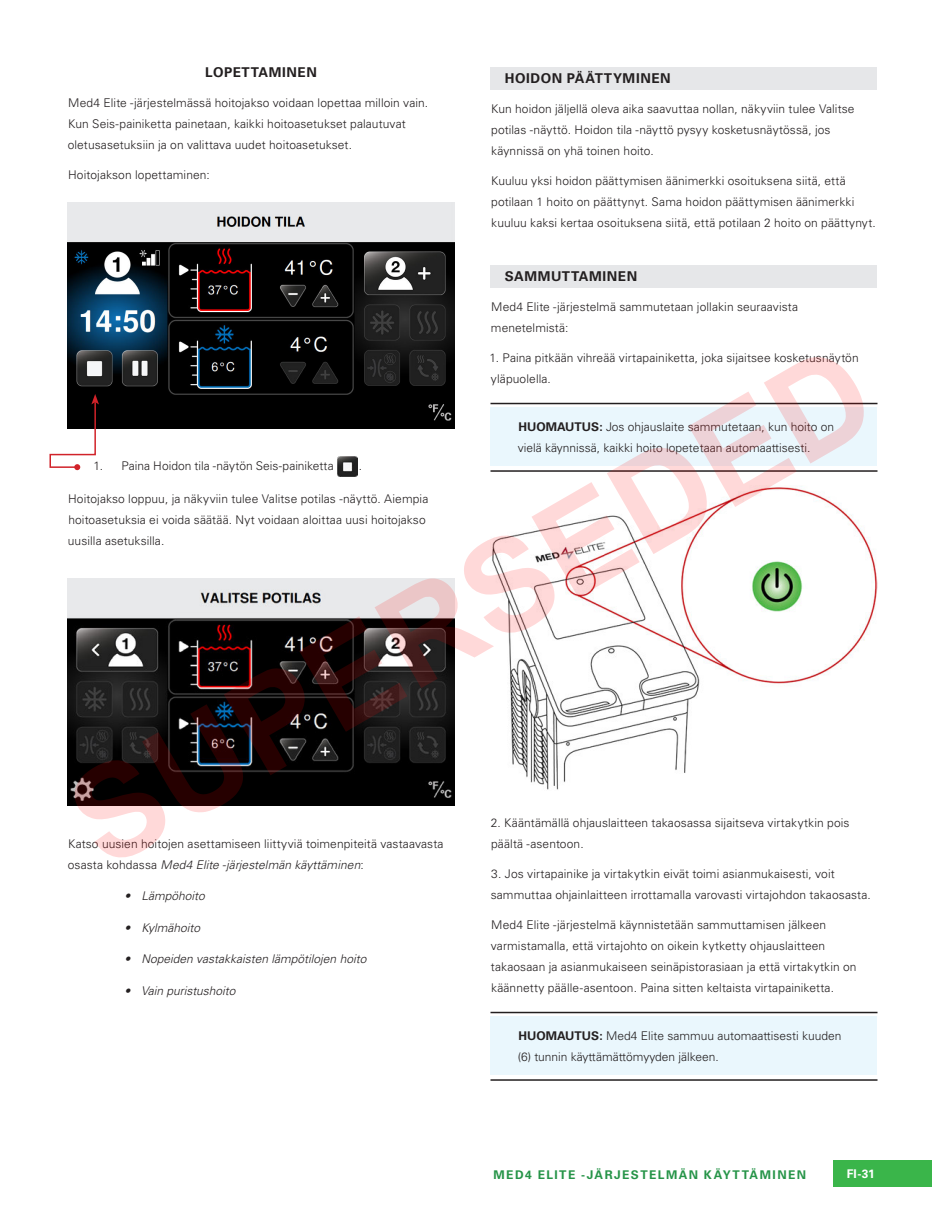
<style>
.page{position:relative;width:945px;height:1215px;background:#fff}
.page>*{position:absolute;margin:0;border:0;box-sizing:border-box;transform-origin:0 0}
.t1{font:700 130.5px "Arial";color:rgb(255 0 0/.15)}
.Heading_2{font:700 13.5px "Univers LT Std";letter-spacing:.04em;color:#231f20}
.Heading_5{font:700 13.5px "Univers LT Std";letter-spacing:.04em;color:#231f20}
.Body_Text{font:300 12px/21px "Univers LT Std";letter-spacing:.01em;color:#231f20}
.Important{font:300 12px/21px "Univers LT Std";color:#231f20}
.t2{font:italic 300 12px "Univers LT Std";color:#231f20}
.t3{font:700 12px "Univers LT Std";letter-spacing:.12em;color:#269448}
.t4{font:700 12px "Univers LT Std";color:#fff}
.s1{font-weight:700}
.s2{font-style:italic}
</style>
<div class="page">
<div style="left:833px;top:1160px;width:99px;height:27px;background:#3ab54a"></div>
<img style="left:338px;top:456px;width:20px;height:20px">
<img style="left:68px;top:578px;width:386px;height:227px">
<img style="left:68px;top:202px;width:386px;height:227px">
<svg style="left:49px;top:394px;width:50px;height:76px"></svg>
<div style="left:490px;top:68px;width:388px;height:22px;background:#e6e7e9"></div>
<div style="left:490px;top:266px;width:388px;height:22px;background:#e6e7e9"></div>
<div style="left:490px;top:408px;width:388px;height:58px;background:#eaf7fd"></div>
<hr style="left:490px;top:403px;width:388px;height:1px;background:#231f20">
<hr style="left:490px;top:470px;width:388px;height:2px;background:#231f20">
<div style="left:490px;top:1017px;width:388px;height:58px;background:#eaf7fd"></div>
<hr style="left:490px;top:1012px;width:388px;height:1px;background:#231f20">
<hr style="left:490px;top:1079px;width:388px;height:2px;background:#231f20">
<img style="left:492px;top:486px;width:386px;height:304px">
<p class="Heading_5" style="left:205px;top:65px;width:113px">LOPETTAMINEN</p>
<p class="Body_Text" style="left:68px;top:93px;width:362px">Med4 Elite -järjestelmässä hoitojakso voidaan lopettaa milloin vain.<br>Kun Seis-painiketta painetaan, kaikki hoitoasetukset palautuvat oletusasetuksiin ja on valittava uudet hoitoasetukset.</p>
<p class="Body_Text" style="left:68px;top:165px;width:143px">Hoitojakson lopettaminen:</p>
<p class="Heading_2" style="left:505px;top:71px;width:167px">HOIDON PÄÄTTYMINEN</p>
<p class="Body_Text" style="left:491px;top:99px;width:365px">Kun hoidon jäljellä oleva aika saavuttaa nollan, näkyviin tulee Valitse potilas -näyttö. Hoidon tila -näyttö pysyy kosketusnäytössä, jos käynnissä on yhä toinen hoito.</p>
<p class="Body_Text" style="left:491px;top:171px;width:386px">Kuuluu yksi hoidon päättymisen äänimerkki osoituksena siitä, että potilaan 1 hoito on päättynyt. Sama hoidon päättymisen äänimerkki kuuluu kaksi kertaa osoituksena siitä, että potilaan 2 hoito on päättynyt.</p>
<p class="Heading_2" style="left:505px;top:269px;width:134px">SAMMUTTAMINEN</p>
<p class="Body_Text" style="left:491px;top:297px;width:309px">Med4 Elite -järjestelmä sammutetaan jollakin seuraavista menetelmistä:</p>
<p class="Body_Text" style="left:490px;top:348px;width:371px">1. Paina pitkään vihreää virtapainiketta, joka sijaitsee kosketusnäytön yläpuolella.</p>
<p class="Important" style="left:518px;top:417px;width:318px"><span class="s1">HUOMAUTUS:</span> Jos ohjauslaite sammutetaan, kun hoito on vielä käynnissä, kaikki hoito lopetetaan automaattisesti.</p>
<h1 class="t1" style="left:36px;top:751px;width:901px;rotate:-30deg">SUPERSEDED</h1>
<p class="Body_Text" style="left:94px;top:456px;width:242px">1. Paina Hoidon tila -näytön Seis-painiketta</p>
<p class="Body_Text" style="left:359px;top:456px;width:5px">.</p>
<p class="Body_Text" style="left:68px;top:489px;width:362px">Hoitojakso loppuu, ja näkyviin tulee Valitse potilas -näyttö. Aiempia hoitoasetuksia ei voida säätää. Nyt voidaan aloittaa uusi hoitojakso uusilla asetuksilla.</p>
<p class="Body_Text" style="left:491px;top:813px;width:360px">2. Kääntämällä ohjauslaitteen takaosassa sijaitseva virtakytkin pois päältä -asentoon.</p>
<p class="Body_Text" style="left:491px;top:864px;width:382px">3. Jos virtapainike ja virtakytkin eivät toimi asianmukaisesti, voit sammuttaa ohjainlaitteen irrottamalla varovasti virtajohdon takaosasta.</p>
<p class="Body_Text" style="left:491px;top:915px;width:367px">Med4 Elite -järjestelmä käynnistetään sammuttamisen jälkeen varmistamalla, että virtajohto on oikein kytketty ohjauslaitteen takaosaan ja asianmukaiseen seinäpistorasiaan ja että virtakytkin on käännetty päälle-asentoon. Paina sitten keltaista virtapainiketta.</p>
<p class="Important" style="left:518px;top:1026px;width:325px"><span class="s1">HUOMAUTUS:</span> Med4 Elite sammuu automaattisesti kuuden (6) tunnin käyttämättömyyden jälkeen.</p>
<p class="Body_Text" style="left:68px;top:833px;width:377px">Katso uusien hoitojen asettamiseen liittyviä toimenpiteitä vastaavasta osasta kohdassa <span class="s2">Med4 Elite -järjestelmän käyttäminen</span>:</p>
<p class="t2" style="left:125px;top:889px;width:82px">• Lämpöhoito</p>
<p class="t2" style="left:125px;top:920px;width:77px">• Kylmähoito</p>
<p class="t2" style="left:125px;top:952px;width:243px">• Nopeiden vastakkaisten lämpötilojen hoito</p>
<p class="t2" style="left:125px;top:983px;width:112px">• Vain puristushoito</p>
<p class="t3" style="left:494px;top:1167px;width:314px">MED4 ELITE -JÄRJESTELMÄN KÄYTTÄMINEN</p>
<p class="t4" style="left:847px;top:1166px;width:30px">FI-31</p>
</div>
